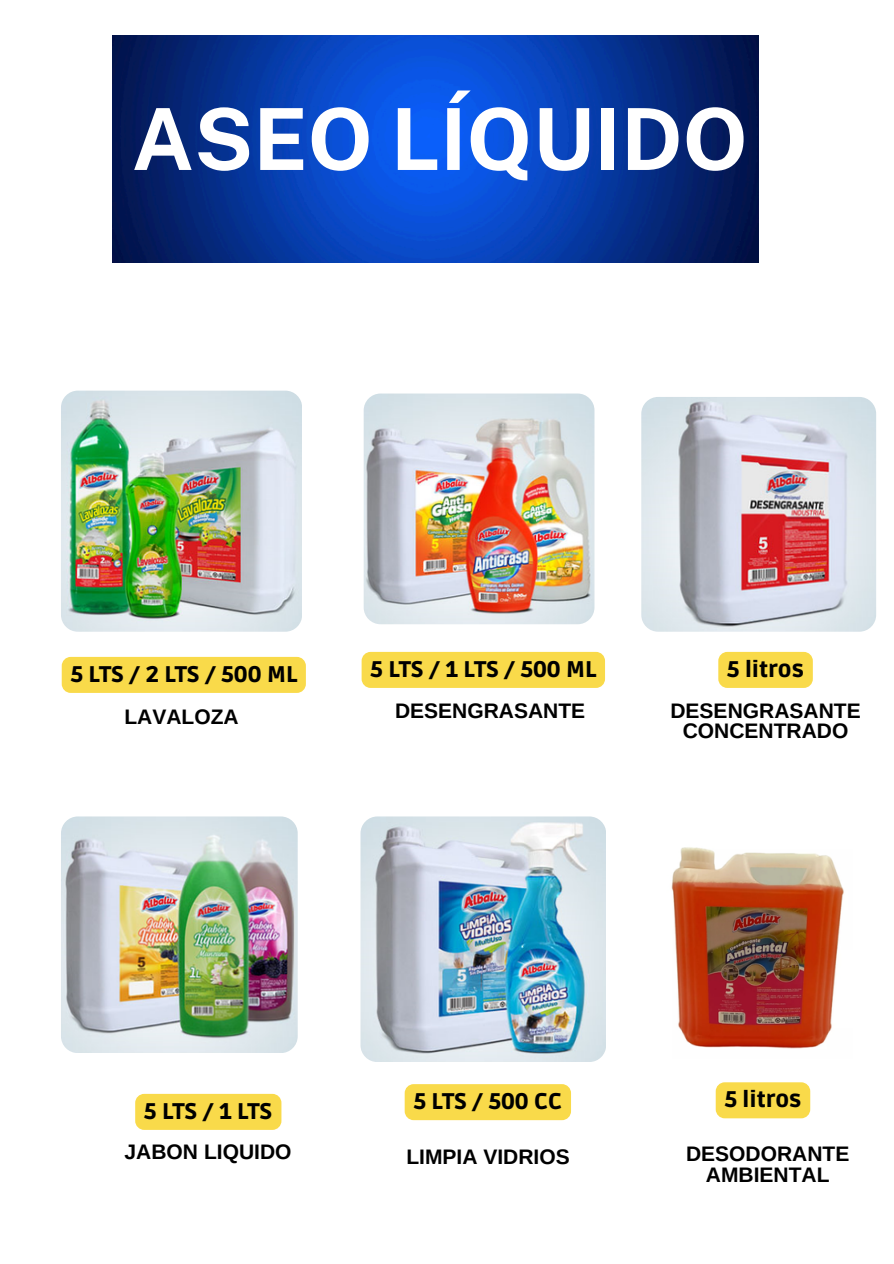
<style>
.page{position:relative;width:894px;height:1264px;background:#fff}
.page>*{position:absolute;margin:0;border:0;box-sizing:border-box;transform-origin:0 0}
.t1{font:700 85.5px "Public Sans";color:#fff}
.t2{font:900 22.5px "Ruda";color:#000}
.t3{font:700 21px/20.2px "Arimo";color:#000;text-align:center}
</style>
<div class="page">
<img style="left:61px;top:390px;width:241px;height:241px;border-radius:17px">
<img style="left:363px;top:393px;width:231px;height:231px;border-radius:17px">
<img style="left:641px;top:397px;width:234px;height:234px;border-radius:17px">
<img style="left:61px;top:816px;width:236px;height:236px;border-radius:17px">
<img style="left:360px;top:816px;width:245px;height:245px;border-radius:17px">
<img style="left:671px;top:847px;width:173px;height:202px">
<img style="left:112px;top:35px;width:646px;height:228px">
<div style="left:62px;top:657px;width:244px;height:36px;background:#f9da4a;border-radius:9px"></div>
<div style="left:718px;top:652px;width:94px;height:36px;background:#f9da4a;border-radius:9px"></div>
<div style="left:135px;top:1093px;width:146px;height:36px;background:#f9da4a;border-radius:9px"></div>
<div style="left:404px;top:1084px;width:167px;height:36px;background:#f9da4a;border-radius:9px"></div>
<div style="left:715px;top:1082px;width:95px;height:36px;background:#f9da4a;border-radius:9px"></div>
<div style="left:361px;top:652px;width:244px;height:36px;background:#f9da4a;border-radius:9px"></div>
<p class="t1" style="left:132px;top:89px;width:617px">ASEO LÍQUIDO</p>
<h2 class="t2" style="left:71px;top:661px;width:227px">5 LTS / 2 LTS / 500 ML</h2>
<h2 class="t2" style="left:370px;top:656px;width:227px">5 LTS / 1 LTS / 500 ML</h2>
<p class="t3" style="left:124px;top:706px;width:116px">LAVALOZA</p>
<h2 class="t3" style="left:395px;top:700px;width:192px">DESENGRASANTE</h2>
<p class="t2" style="left:727px;top:656px;width:78px">5 litros</p>
<h2 class="t3" style="left:670px;top:700px;width:192px">DESENGRASANTE<br>CONCENTRADO</h2>
<h2 class="t2" style="left:144px;top:1097px;width:130px">5 LTS / 1 LTS</h2>
<p class="t3" style="left:125px;top:1141px;width:168px">JABON LIQUIDO</p>
<h2 class="t2" style="left:413px;top:1088px;width:150px">5 LTS / 500 CC</h2>
<h2 class="t3" style="left:406px;top:1146px;width:165px">LIMPIA VIDRIOS</h2>
<p class="t2" style="left:724px;top:1086px;width:78px">5 litros</p>
<p class="t3" style="left:686px;top:1143px;width:165px">DESODORANTE<br>AMBIENTAL</p>
</div>
